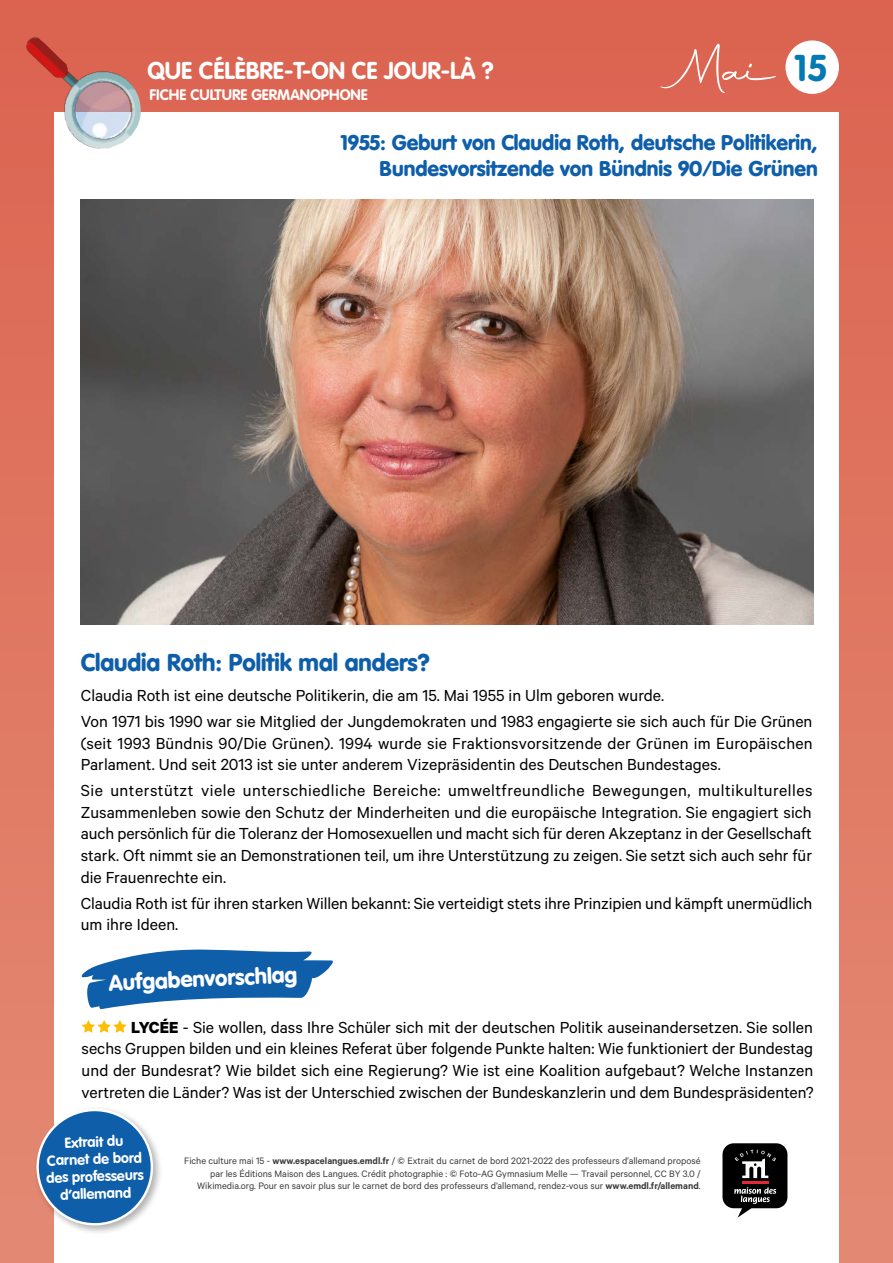
<style>
.page{position:relative;width:893px;height:1263px;background:#fff}
.page>*{position:absolute;margin:0;border:0;box-sizing:border-box;transform-origin:0 0}
.Numéro_bleu{font:55.5px "Autography";color:#fff}
.t1{font:700 36.75px "VAG Rounded Std";color:#047ab5}
._2021_fiche_agenda_t{font:900 24px "VAG Rounded Std";color:#0e5eaa}
.Numéro_bleu-2{font:700 24px "VAG Rounded Std";color:#fff}
._2021_fiche_agenda_t-2{font:900 22.05px "VAG Rounded Std";color:#fff}
.Numéro_bleu-3{font:900 21px/25.5px "VAG Rounded Std";color:#0e5eaa;text-align:right}
._2021_fiche_agenda_t-3{font:18px/21.6px "Calibre";letter-spacing:-.005em;color:#000;text-align:justify}
.Numéro_bleu-4{font:700 15px "VAG Rounded Std";color:#fff}
.t2{font:700 14.4px/17.2px "VAG Rounded Std";color:#fff;text-align:center}
.t3{font:10.5px/12.6px "Calibre";color:#3c3c3b;text-align:right}
.s1{font-weight:700}
.s2{font-weight:600}
</style>
<div class="page">
<div style="left:0;top:0;width:893px;height:1263px;background:linear-gradient(to bottom,#db6451,#e48a73)"></div>
<div style="left:54px;top:113px;width:785px;height:1150px;background:#fff"></div>
<svg style="left:722px;top:1143px;width:65px;height:74px"></svg>
<img style="left:24px;top:37px;width:117px;height:113px">
<img style="left:71px;top:80px;width:61px;height:60px">
<div style="left:785px;top:40px;width:54px;height:54px;background:#fff;border-radius:50%"></div>
<div style="left:33px;top:1105px;width:130px;height:130px;background:#000;opacity:.3"></div>
<svg style="left:36px;top:1109px;width:117px;height:118px;background:#4e7fb3"></svg>
<img style="left:81px;top:200px;width:732px;height:424px">
<svg style="left:81px;top:949px;width:252px;height:60px"></svg>
<svg style="left:82px;top:1020px;width:45px;height:13px"></svg>
<p class="Numéro_bleu-2" style="left:147px;top:57px;width:348px">QUE CÉLÈBRE-T-ON CE JOUR-LÀ ?</p>
<p class="Numéro_bleu-4" style="left:150px;top:86px;width:220px">FICHE CULTURE GERMANOPHONE</p>
<p class="Numéro_bleu" style="left:678px;top:34px;width:100px">Mai</p>
<p class="t1" style="left:794px;top:47px;width:36px">15</p>
<p class="Numéro_bleu-3" style="left:341px;top:131px;width:478px">1955: Geburt von Claudia Roth, deutsche Politikerin,<br>Bundesvorsitzende von Bündnis 90/Die Grünen</p>
<p class="_2021_fiche_agenda_t" style="left:81px;top:648px;width:350px">Claudia Roth: Politik mal anders?</p>
<p class="_2021_fiche_agenda_t-3" style="left:81px;top:684px;width:585px">Claudia Roth ist eine deutsche Politikerin, die am 15. Mai 1955 in Ulm geboren wurde.</p>
<p class="_2021_fiche_agenda_t-3" style="left:81px;top:710px;width:733px">Von 1971 bis 1990 war sie Mitglied der Jungdemokraten und 1983 engagierte sie sich auch für Die Grünen (seit 1993 Bündnis 90/Die Grünen). 1994 wurde sie Fraktionsvorsitzende der Grünen im Europäischen Parlament. Und seit 2013 ist sie unter anderem Vizepräsidentin des Deutschen Bundestages.</p>
<p class="_2021_fiche_agenda_t-3" style="left:81px;top:779px;width:733px">Sie unterstützt viele unterschiedliche Bereiche: umweltfreundliche Bewegungen, multikulturelles Zusammenleben sowie den Schutz der Minderheiten und die europäische Integration. Sie engagiert sich auch persönlich für die Toleranz der Homosexuellen und macht sich für deren Akzeptanz in der Gesellschaft stark. Oft nimmt sie an Demonstrationen teil, um ihre Unterstützung zu zeigen. Sie setzt sich auch sehr für die Frauenrechte ein.</p>
<p class="_2021_fiche_agenda_t-3" style="left:81px;top:891px;width:733px">Claudia Roth ist für ihren starken Willen bekannt: Sie verteidigt stets ihre Prinzipien und kämpft unermüdlich um ihre Ideen.</p>
<p class="_2021_fiche_agenda_t-2" style="left:108px;top:970px;width:190px;rotate:-3deg">Aufgabenvorschlag</p>
<p class="_2021_fiche_agenda_t-3" style="left:82px;top:1016px;width:733px;text-indent:49px"><span class="s1">LYCÉE</span> - Sie wollen, dass Ihre Schüler sich mit der deutschen Politik auseinandersetzen. Sie sollen sechs Gruppen bilden und ein kleines Referat über folgende Punkte halten: Wie funktioniert der Bundestag und der Bundesrat? Wie bildet sich eine Regierung? Wie ist eine Koalition aufgebaut? Welche Instanzen vertreten die Länder? Was ist der Unterschied zwischen der Bundeskanzlerin und dem Bundespräsidenten?</p>
<p class="t2" style="left:45px;top:1135px;width:99px;rotate:-2deg">Extrait du<br>Carnet de bord des professeurs d’allemand</p>
<p class="t3" style="left:184px;top:1154px;width:518px">Fiche culture mai 15 - <span class="s2">www.espacelangues.emdl.fr</span> / © Extrait du carnet de bord 2021-2022 des professeurs d’allemand proposé par les Éditions Maison des Langues. Crédit photographie : © Foto-AG Gymnasium Melle — Travail personnel, CC BY 3.0 /<br>Wikimedia.org. Pour en savoir plus sur le carnet de bord des professeurs d’allemand, rendez-vous sur <span class="s2">www.emdl.fr/allemand</span>.</p>
</div>
